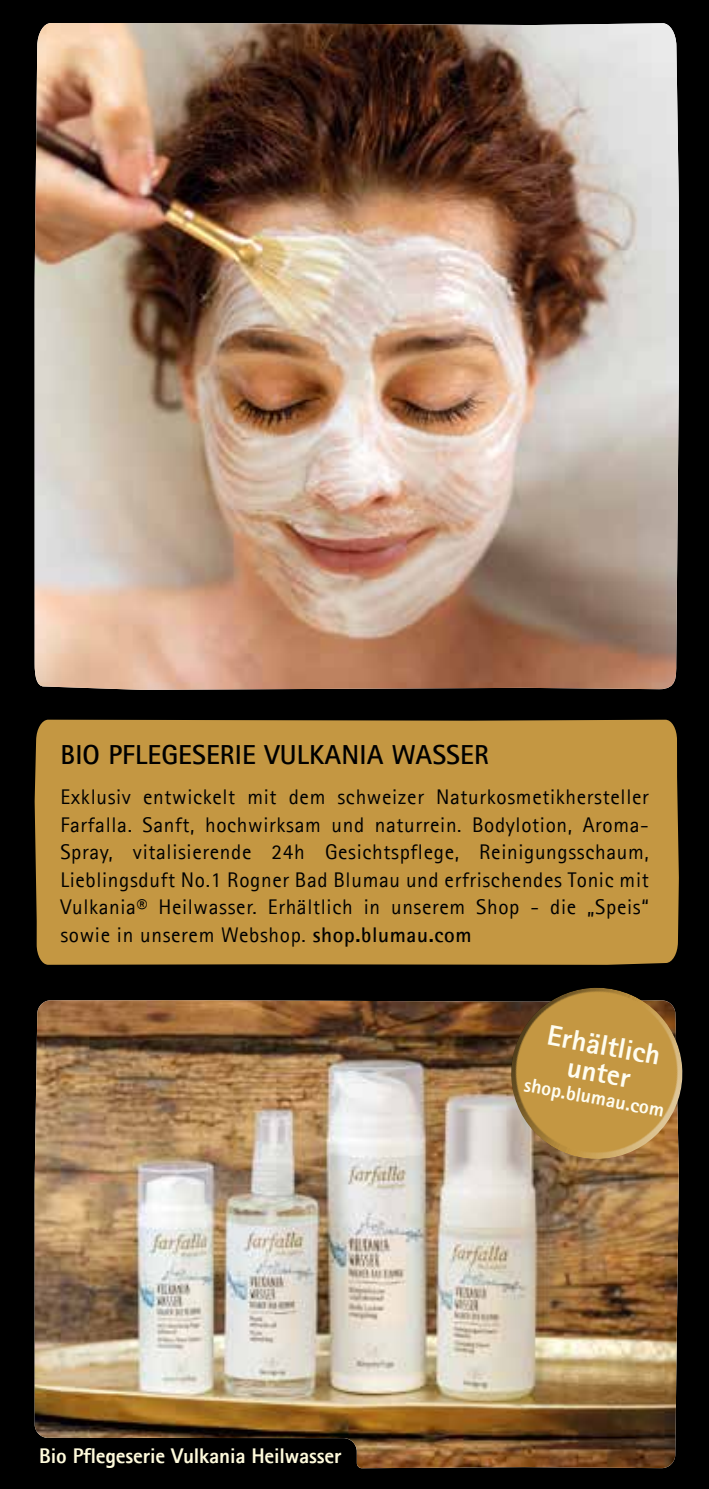
<style>
.page{position:relative;width:709px;height:1489px;background:#fff}
.page>*{position:absolute;margin:0;border:0;box-sizing:border-box;transform-origin:0 0}
.t1{font:800 28.75px/27.5px "Rotis Sans Serif Std";color:#fffdf0;text-align:center}
.t2{font:700 27.5px "Rotis Sans Serif Std";letter-spacing:.005em;color:#000}
.t3{font:21.25px/27.5px "Rotis Sans Serif Std";letter-spacing:.03em;color:#000;text-align:justify}
.t4{font:800 21.25px "Rotis Sans Serif Std";letter-spacing:-.01em;color:#fffbdc}
.t5{font:800 20px "Rotis Sans Serif Std";color:#fffdf0}
.s1{font-weight:700}
</style>
<div class="page">
<div style="left:0;top:0;width:709px;height:1488px;background:#000"></div>
<img style="left:35px;top:1000px;width:643px;height:467px">
<img style="left:35px;top:23px;width:644px;height:667px">
<svg style="left:480px;top:964px;width:203px;height:223px"></svg>
<div style="left:35px;top:719px;width:644px;height:245px;background:#c49742"></div>
<p class="t2" style="left:60px;top:737px;width:430px">BIO PFLEGESERIE VULKANIA WASSER</p>
<p class="t3" style="left:60px;top:783px;width:590px">Exklusiv entwickelt mit dem schweizer Naturkosmetikhersteller Farfalla. Sanft, hochwirksam und naturrein. Bodylotion, Aroma-Spray, vitalisierende 24h Gesichtspflege, Reinigungsschaum, Lieblingsduft No.1 Rogner Bad Blumau und erfrischendes Tonic mit Vulkania® Heilwasser. Erhältlich in unserem Shop - die „Speis“ sowie in unserem Webshop. <span class="s1">shop.blumau.com</span></p>
<p class="t4" style="left:39px;top:1442px;width:304px">Bio Pflegeserie Vulkania Heilwasser</p>
<h1 class="t1" style="left:550px;top:1021px;width:116px;rotate:10deg">Erhältlich unter</h1>
<p class="t5" style="left:527px;top:1071px;width:144px;rotate:11deg">shop.blumau.com</p>
</div>
